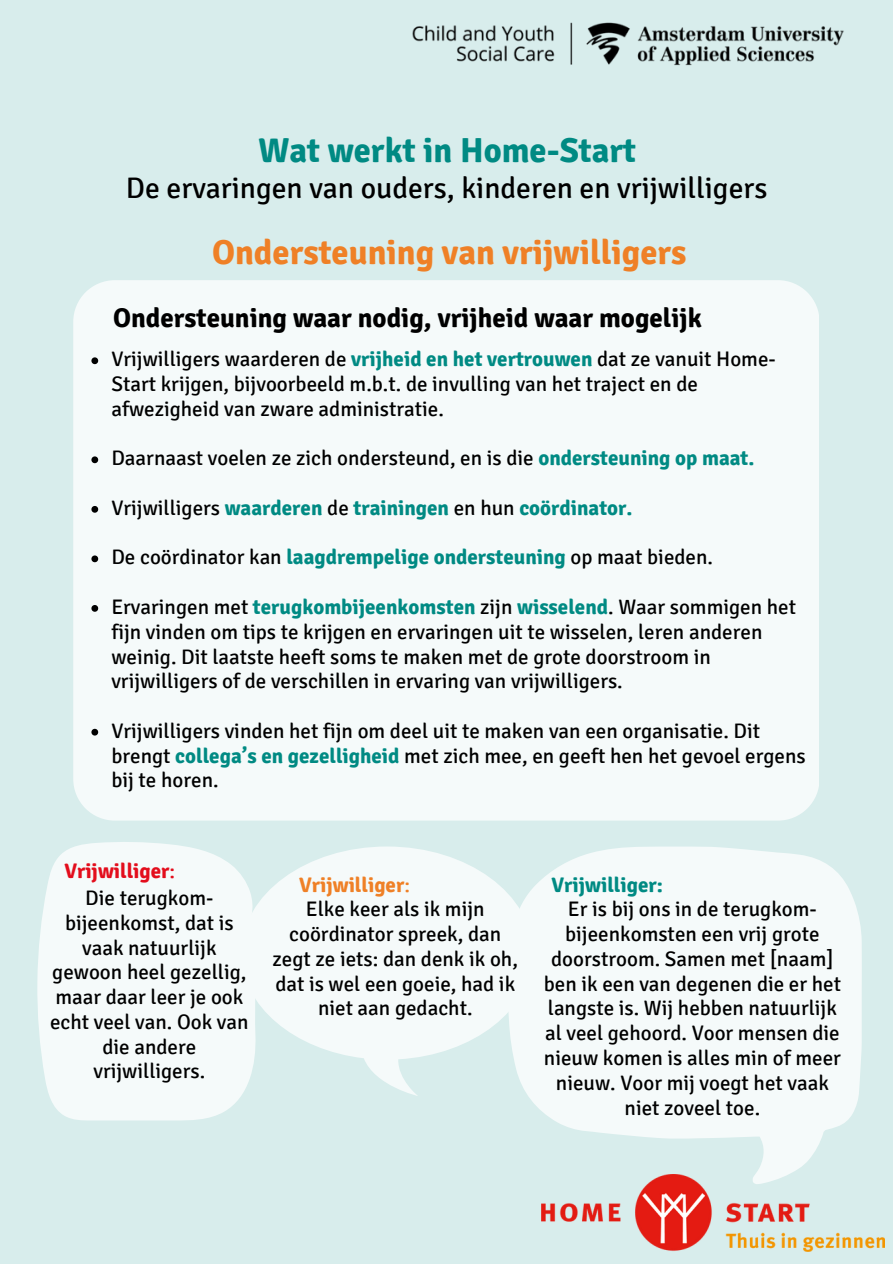
<style>
.page{position:relative;width:893px;height:1264px;background:#fff}
.page>*{position:absolute;margin:0;border:0;box-sizing:border-box;transform-origin:0 0}
.t1{font:700 34.5px "Signika";color:#ef8026}
.t2{font:700 34.5px "Signika";color:#008a83}
.t3{font:29.7px "Signika";color:#000}
.t4{font:700 27px "Signika";color:#000}
.t5{font:21px/24.8px "Signika";color:#000}
.t6{font:700 21px "Signika";color:#008a83}
.t7{font:700 21px "Signika";color:#ef8026}
.t8{font:700 21px "Signika";color:#e30d1c}
.s1{font-weight:700;color:#008a83}
.s2{font-weight:400;color:#000}
.s3{font-weight:400}
</style>
<div class="page">
<div style="left:0;top:0;width:892px;height:1263px;background:#d8edec"></div>
<img style="left:412px;top:22px;width:432px;height:44px">
<svg style="left:278px;top:846px;width:229px;height:250px;fill:#f5fafa"></svg>
<svg style="left:37px;top:842px;width:241px;height:278px;background:#f1f8f8"></svg>
<div style="left:73px;top:280px;width:745px;height:540px;background:#f5fafa"></div>
<svg style="left:91px;top:357px;width:7px;height:7px"></svg>
<svg style="left:91px;top:456px;width:7px;height:7px"></svg>
<svg style="left:91px;top:506px;width:7px;height:6px"></svg>
<svg style="left:91px;top:555px;width:7px;height:7px"></svg>
<svg style="left:91px;top:605px;width:7px;height:6px"></svg>
<svg style="left:91px;top:728px;width:7px;height:7px"></svg>
<svg style="left:507px;top:846px;width:354px;height:328px;fill:#f5fafa"></svg>
<img style="left:541px;top:1174px;width:343px;height:77px">
<p class="t2" style="left:258px;top:130px;width:379px">Wat werkt in Home-Start</p>
<p class="t3" style="left:126px;top:170px;width:643px">De ervaringen van ouders, kinderen en vrijwilligers</p>
<p class="t1" style="left:212px;top:232px;width:476px">Ondersteuning van vrijwilligers</p>
<h1 class="t4" style="left:113px;top:301px;width:590px">Ondersteuning waar nodig, vrijheid waar mogelijk</h1>
<h3 class="t5" style="left:111px;top:347px;width:666px">Vrijwilligers waarderen de <span class="s1">vrijheid en het vertrouwen</span> dat ze vanuit Home-<br>Start krijgen, bijvoorbeeld m.b.t. de invulling van het traject en de afwezigheid van zware administratie.</h3>
<h1 class="t5" style="left:111px;top:446px;width:644px">Daarnaast voelen ze zich ondersteund, en is die <span class="s1">ondersteuning op maat.</span></h1>
<h2 class="t6" style="left:111px;top:495px;width:522px"><span class="s2">Vrijwilligers</span> waarderen <span class="s2">de</span> trainingen <span class="s2">en hun</span> coördinator.</h2>
<p class="t5" style="left:111px;top:545px;width:603px">De coördinator kan <span class="s1">laagdrempelige ondersteuning</span> op maat bieden.</p>
<p class="t5" style="left:111px;top:595px;width:686px">Ervaringen met <span class="s1">terugkombijeenkomsten</span> zijn <span class="s1">wisselend</span>. Waar sommigen het fijn vinden om tips te krijgen en ervaringen uit te wisselen, leren anderen weinig. Dit laatste heeft soms te maken met de grote doorstroom in vrijwilligers of de verschillen in ervaring van vrijwilligers.</p>
<p class="t5" style="left:111px;top:718px;width:695px">Vrijwilligers vinden het fijn om deel uit te maken van een organisatie. Dit brengt <span class="s1">collega’s en gezelligheid</span> met zich mee, en geeft hen het gevoel ergens bij te horen.</p>
<p class="t8" style="left:64px;top:858px;width:112px">Vrijwilliger<span class="s3">:</span></p>
<p class="t5" style="left:50px;top:885px;width:200px;text-align:center">Die terugkom&shy;bijeenkomst, dat is vaak natuurlijk gewoon heel gezellig, maar daar leer je ook echt veel van. Ook van die andere vrijwilligers.</p>
<p class="t7" style="left:299px;top:871px;width:112px">Vrijwilliger<span class="s3">:</span></p>
<p class="t5" style="left:272px;top:897px;width:247px;text-align:center">Elke keer als ik mijn coördinator spreek, dan zegt ze iets: dan denk ik oh, dat is wel een goeie, had ik niet aan gedacht.</p>
<p class="t6" style="left:551px;top:871px;width:113px">Vrijwilliger:</p>
<p class="t5" style="left:543px;top:897px;width:299px;text-align:center">Er is bij ons in de terugkom&shy;bijeenkomsten een vrij grote doorstroom. Samen met [naam] ben ik een van degenen die er het langste is. Wij hebben natuurlijk al veel gehoord. Voor mensen die nieuw komen is alles min of meer nieuw. Voor mij voegt het vaak niet zoveel toe.</p>
</div>
